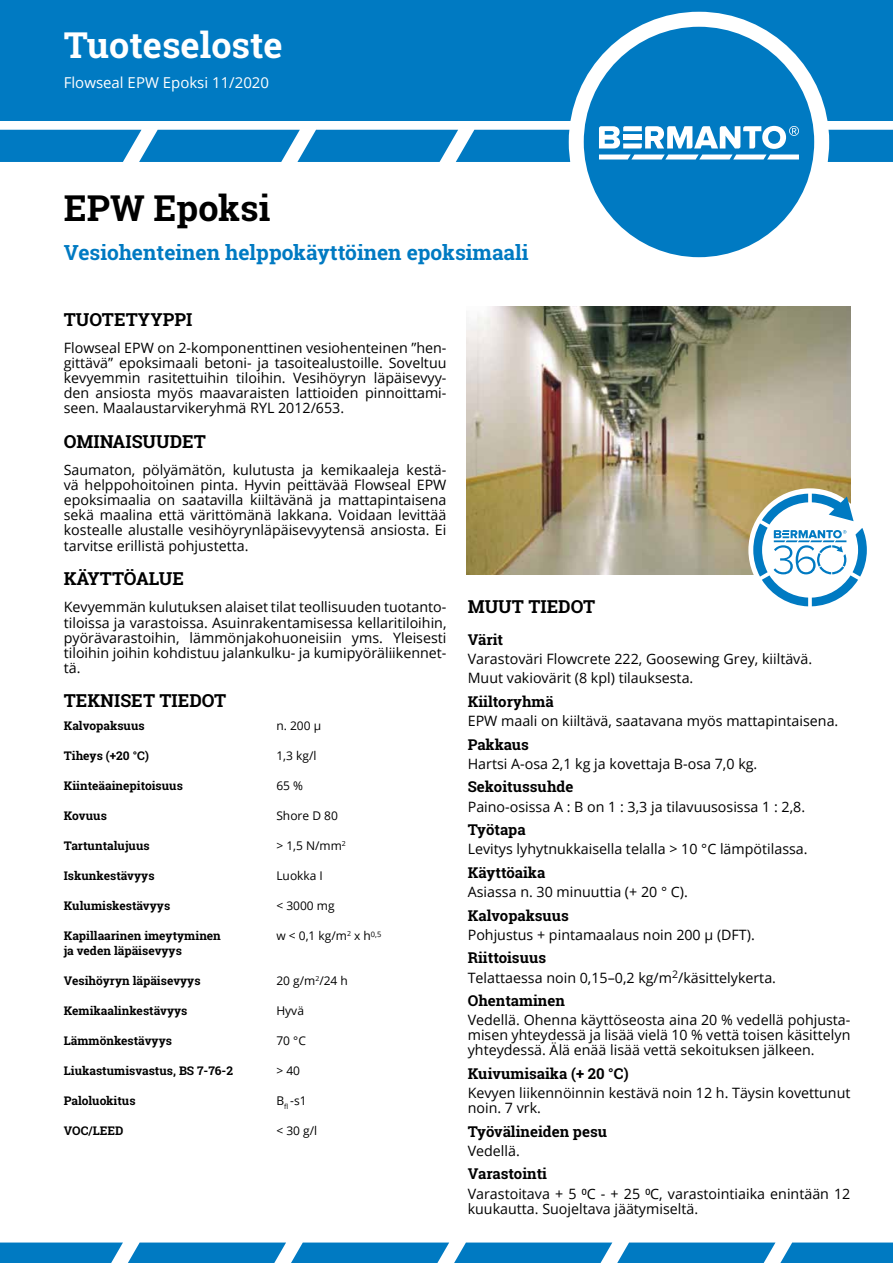
<style>
.page{position:relative;width:893px;height:1263px;background:#fff}
.page>*{position:absolute;margin:0;border:0;box-sizing:border-box;transform-origin:0 0}
.t1{font:700 36px "Roboto Slab";color:#fff}
.t2{font:700 36px "Roboto Slab";color:#000}
.t3{font:700 21px "Roboto Slab";color:#007ac2}
.t4{font:700 18px "Roboto Slab";color:#000}
.t5{font:700 15px "Roboto Slab";color:#000}
.t6{font:15px "Open Sans";color:#fff}
.t7{font:14.25px/15px "Open Sans";color:#000;text-align:justify}
.t8{font:700 12px "Roboto Slab";color:#000}
.t9{font:12px "Open Sans";color:#000}
</style>
<div class="page">
<div style="left:0;top:0;width:893px;height:120px;background:#007ac2"></div>
<div style="left:576px;top:19px;width:246px;height:246px;background:#007ac2;border-radius:50%"></div>
<div style="left:569px;top:12px;width:260px;height:260px;border:15px solid #fff;border-radius:50%"></div>
<svg style="left:0;top:1242px;width:893px;height:21px;background:#1d89c9"></svg>
<svg style="left:0;top:126px;width:893px;height:36px"></svg>
<img style="left:466px;top:306px;width:384px;height:268px">
<div style="left:748px;top:488px;width:124px;height:124px;border:5px solid #fff;border-radius:50%"></div>
<svg style="left:753px;top:494px;width:114px;height:112px"></svg>
<h1 class="t1" style="left:64px;top:20px;width:220px">Tuoteseloste</h1>
<p class="t6" style="left:64px;top:72px;width:207px">Flowseal EPW Epoksi 11/2020</p>
<h1 class="t2" style="left:64px;top:183px;width:208px">EPW Epoksi</h1>
<h2 class="t3" style="left:64px;top:238px;width:466px">Vesiohenteinen helppokäyttöinen epoksimaali</h2>
<p class="t4" style="left:64px;top:307px;width:130px">TUOTETYYPPI</p>
<p class="t7" style="left:64px;top:340px;width:384px">Flowseal EPW on 2-komponenttinen vesiohenteinen ”hen&shy;gittävä” epoksimaali betoni- ja tasoitealustoille. Soveltuu kevyemmin rasitettuihin tiloihin. Vesihöyryn läpäisevyy&shy;den ansiosta myös maavaraisten lattioiden pinnoittami&shy;seen. Maalaustarvikeryhmä RYL 2012/653.</p>
<p class="t4" style="left:64px;top:429px;width:144px">OMINAISUUDET</p>
<p class="t7" style="left:64px;top:462px;width:384px">Saumaton, pölyämätön, kulutusta ja kemikaaleja kestä&shy;vä helppohoitoinen pinta. Hyvin peittävää Flowseal EPW epoksimaalia on saatavilla kiiltävänä ja mattapintaisena sekä maalina että värittömänä lakkana. Voidaan levittää kostealle alustalle vesihöyrynläpäisevyytensä ansiosta. Ei tarvitse erillistä pohjustetta.</p>
<p class="t4" style="left:64px;top:566px;width:122px">KÄYTTÖALUE</p>
<p class="t7" style="left:64px;top:599px;width:384px">Kevyemmän kulutuksen alaiset tilat teollisuuden tuotanto&shy;tiloissa ja varastoissa. Asuinrakentamisessa kellaritiloihin, pyörävarastoihin, lämmönjakohuoneisiin yms. Yleisesti tiloihin joihin kohdistuu jalankulku- ja kumipyöräliikennet&shy;tä.</p>
<p class="t4" style="left:64px;top:688px;width:164px">TEKNISET TIEDOT</p>
<p class="t8" style="left:64px;top:718px;width:82px">Kalvopaksuus</p>
<p class="t9" style="left:276px;top:718px;width:46px">n. 200 µ</p>
<p class="t8" style="left:64px;top:748px;width:87px">Tiheys (+20 °C)</p>
<p class="t9" style="left:276px;top:748px;width:42px">1,3 kg/l</p>
<p class="t8" style="left:64px;top:778px;width:121px">Kiinteäainepitoisuus</p>
<p class="t9" style="left:276px;top:778px;width:28px">65 %</p>
<p class="t8" style="left:64px;top:808px;width:45px">Kovuus</p>
<p class="t9" style="left:276px;top:808px;width:63px">Shore D 80</p>
<p class="t8" style="left:64px;top:838px;width:87px">Tartuntalujuus</p>
<p class="t9" style="left:276px;top:838px;width:71px">&gt; 1,5 N/mm<sup>2</sup></p>
<p class="t8" style="left:64px;top:868px;width:92px">Iskunkestävyys</p>
<p class="t9" style="left:276px;top:868px;width:48px">Luokka I</p>
<p class="t8" style="left:64px;top:898px;width:108px">Kulumiskestävyys</p>
<p class="t9" style="left:276px;top:898px;width:60px">&lt; 3000 mg</p>
<p class="t8" style="left:64px;top:928px;width:159px">Kapillaarinen imeytyminen</p>
<p class="t9" style="left:276px;top:928px;width:106px">w &lt; 0,1 kg/m<sup>2</sup> x h<sup>0,5</sup></p>
<p class="t8" style="left:64px;top:943px;width:120px">ja veden läpäisevyys</p>
<p class="t8" style="left:64px;top:973px;width:138px">Vesihöyryn läpäisevyys</p>
<p class="t9" style="left:276px;top:973px;width:73px">20 g/m<sup>2</sup>/24 h</p>
<p class="t8" style="left:64px;top:1003px;width:125px">Kemikaalinkestävyys</p>
<p class="t9" style="left:276px;top:1003px;width:29px">Hyvä</p>
<p class="t8" style="left:64px;top:1033px;width:110px">Lämmönkestävyys</p>
<p class="t9" style="left:276px;top:1033px;width:31px">70 °C</p>
<p class="t8" style="left:64px;top:1063px;width:171px">Liukastumisvastus, BS 7-76-2</p>
<p class="t9" style="left:276px;top:1063px;width:25px">&gt; 40</p>
<p class="t8" style="left:64px;top:1093px;width:73px">Paloluokitus</p>
<p class="t9" style="left:276px;top:1093px;width:32px">B<sub>fl</sub> -s1</p>
<p class="t8" style="left:64px;top:1123px;width:61px">VOC/LEED</p>
<p class="t9" style="left:276px;top:1123px;width:42px">&lt; 30 g/l</p>
<p class="t4" style="left:468px;top:594px;width:129px">MUUT TIEDOT</p>
<p class="t5" style="left:468px;top:629px;width:37px">Värit</p>
<p class="t7" style="left:468px;top:649px;width:346px;line-height:19.2px">Varastoväri Flowcrete 222, Goosewing Grey, kiiltävä.<br>Muut vakiovärit (8 kpl) tilauksesta.</p>
<p class="t5" style="left:468px;top:691px;width:88px">Kiiltoryhmä</p>
<p class="t7" style="left:468px;top:713px;width:372px">EPW maali on kiiltävä, saatavana myös mattapintaisena.</p>
<p class="t5" style="left:468px;top:734px;width:63px">Pakkaus</p>
<p class="t7" style="left:468px;top:756px;width:291px">Hartsi A-osa 2,1 kg ja kovettaja B-osa 7,0 kg.</p>
<p class="t5" style="left:468px;top:777px;width:107px">Sekoitussuhde</p>
<p class="t7" style="left:468px;top:799px;width:339px">Paino-osissa A : B on 1 : 3,3 ja tilavuusosissa 1 : 2,8.</p>
<p class="t5" style="left:468px;top:819px;width:59px">Työtapa</p>
<p class="t7" style="left:468px;top:841px;width:341px">Levitys lyhytnukkaisella telalla &gt; 10 °C lämpötilassa.</p>
<p class="t5" style="left:468px;top:862px;width:79px">Käyttöaika</p>
<p class="t7" style="left:468px;top:884px;width:222px">Asiassa n. 30 minuuttia (+ 20 ° C).</p>
<p class="t5" style="left:468px;top:905px;width:103px">Kalvopaksuus</p>
<p class="t7" style="left:468px;top:927px;width:289px">Pohjustus + pintamaalaus noin 200 µ (DFT).</p>
<p class="t5" style="left:468px;top:948px;width:80px">Riittoisuus</p>
<p class="t7" style="left:468px;top:970px;width:310px">Telattaessa noin 0,15–0,2 kg/m<sup>2</sup>/käsittelykerta.</p>
<p class="t5" style="left:468px;top:990px;width:99px">Ohentaminen</p>
<p class="t7" style="left:468px;top:1012px;width:384px">Vedellä. Ohenna käyttöseosta aina 20 % vedellä pohjusta&shy;misen yhteydessä ja lisää vielä 10 % vettä toisen käsittelyn yhteydessä. Älä enää lisää vettä sekoituksen jälkeen.</p>
<p class="t5" style="left:468px;top:1063px;width:162px">Kuivumisaika (+ 20 °C)</p>
<p class="t7" style="left:468px;top:1085px;width:384px">Kevyen liikennöinnin kestävä noin 12 h. Täysin kovettunut noin. 7 vrk.</p>
<p class="t5" style="left:468px;top:1121px;width:141px">Työvälineiden pesu</p>
<p class="t7" style="left:468px;top:1143px;width:54px">Vedellä.</p>
<p class="t5" style="left:468px;top:1164px;width:81px">Varastointi</p>
<p class="t7" style="left:468px;top:1186px;width:384px">Varastoitava + 5 ⁰C - + 25 ⁰C, varastointiaika enintään 12 kuukautta. Suojeltava jäätymiseltä.</p>
</div>
